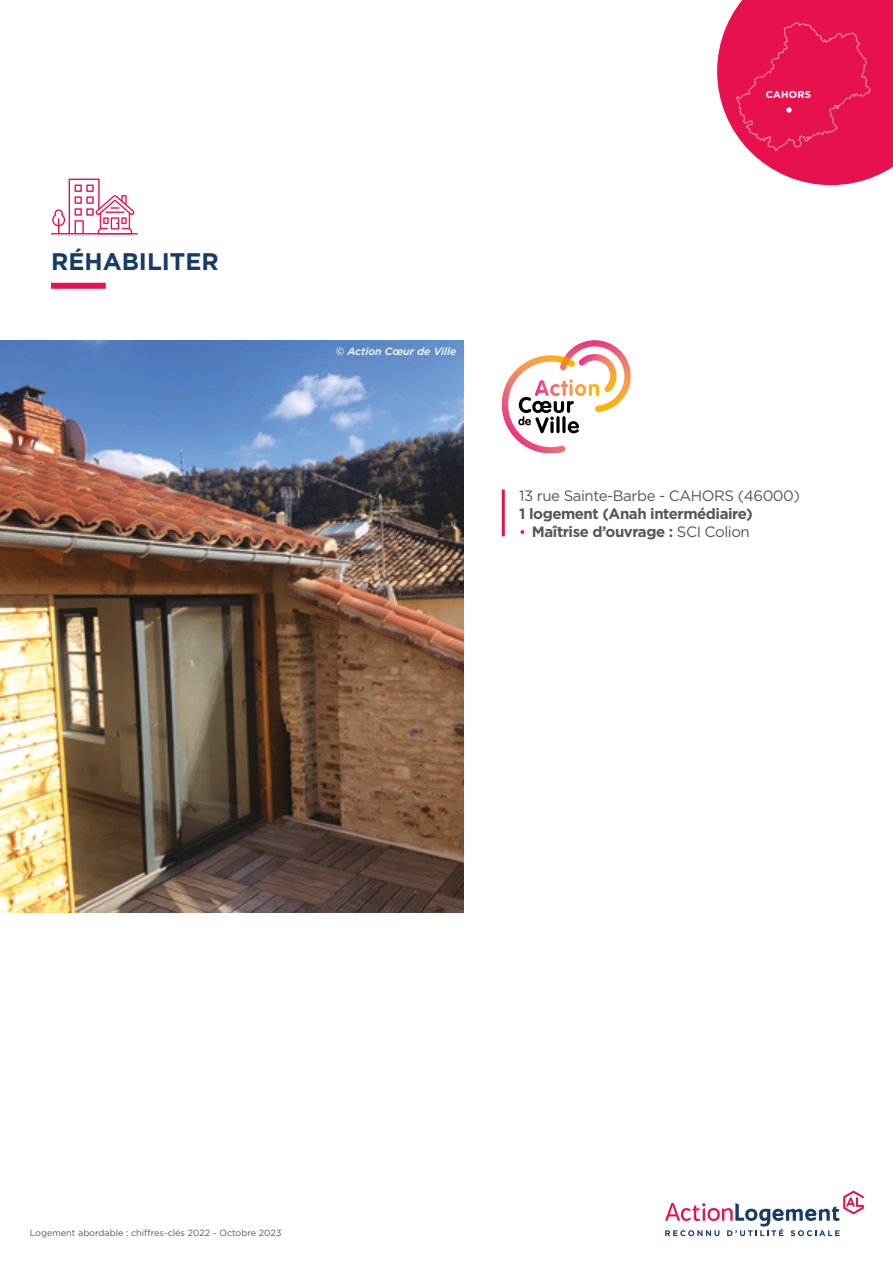
<style>
.page{position:relative;width:893px;height:1263px;background:#fff}
.page>*{position:absolute;margin:0;border:0;box-sizing:border-box;transform-origin:0 0}
.t1{font:700 24px "Gotham";color:#183b68}
.t2{font:700 15px "Gotham";letter-spacing:-.03em;color:#575756}
.t3{font:15px "Gotham";letter-spacing:-.03em;color:#575756}
.t4{font:italic 500 10.5px "Gotham";color:#fff}
.t5{font:700 9.9px "Gotham";letter-spacing:.01em;color:#fff}
.t6{font:9px "Gotham";color:#575756}
.s1{font-weight:400;font-size:14.25px;color:#e6114d}
.s2{font-weight:400}
</style>
<div class="page">
<svg style="left:665px;top:1191px;width:199px;height:45px"></svg>
<div style="left:51px;top:283px;width:55px;height:6px;background:#e6114d"></div>
<hr style="left:51px;top:233px;width:87px;height:1px;background:#e6114d">
<svg style="left:52px;top:179px;width:82px;height:55px"></svg>
<svg style="left:717px;top:0;width:176px;height:185px;background:#e93366"></svg>
<img style="left:0;top:340px;width:463px;height:572px">
<hr style="left:502px;top:490px;width:3px;height:46px;background:#e6114d">
<svg style="left:502px;top:340px;width:129px;height:113px"></svg>
<h1 class="t1" style="left:51px;top:245px;width:169px">RÉHABILITER</h1>
<p class="t5" style="left:766px;top:88px;width:47px">CAHORS</p>
<p class="t4" style="left:336px;top:345px;width:122px">© Action Cœur de Ville</p>
<p class="t3" style="left:519px;top:486px;width:282px">13 rue Sainte-Barbe - CAHORS (46000)</p>
<p class="t2" style="left:519px;top:503px;width:235px">1 logement (Anah intermédiaire)</p>
<p class="t2" style="left:519px;top:521px;width:232px"><span class="s1">•</span> Maîtrise d’ouvrage : <span class="s2">SCI Colion</span></p>
<p class="t6" style="left:30px;top:1227px;width:253px">Logement abordable : chiffres-clés 2022 - Octobre 2023</p>
</div>
